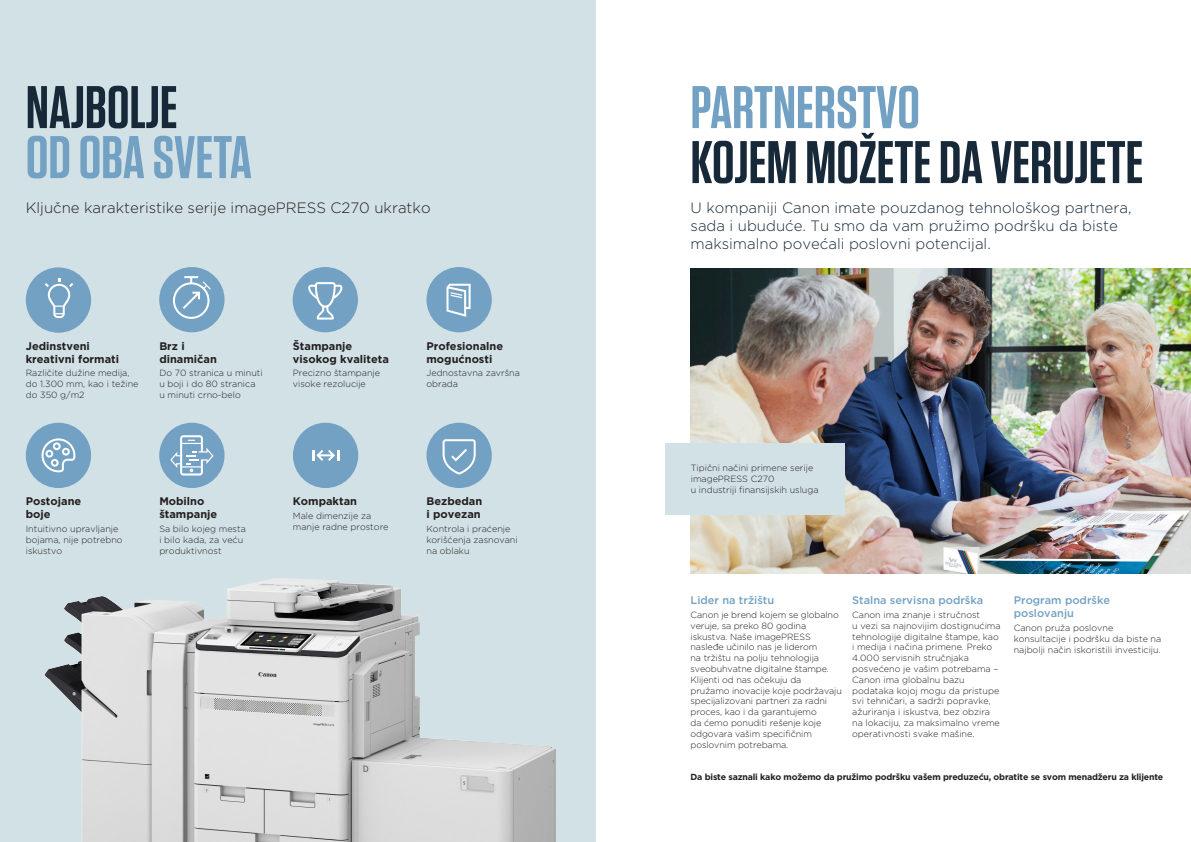
<style>
.page{position:relative;width:1191px;height:842px;background:#fff}
.page>*{position:absolute;margin:0;border:0;box-sizing:border-box;transform-origin:0 0}
.Page_TITLE_72pt{font:600 60px/55px "Tungsten";color:#172938}
.Page_TITLE_72pt-2{font:600 60px/50px "Tungsten";color:#72a1c3}
.STANDFIRST{font:300 15px/18px "Gotham";color:#172938}
.STANDFIRST-2{font:300 15px "Gotham";color:#231f20}
.Subheading{font:700 11px/13px "Gotham";color:#231f20}
.Subheading-2{font:500 11px/13px "Gotham";color:#72a1c3}
.Body_last_para_4mm{font:300 9px/10.8px "Gotham";letter-spacing:-.01em;color:#231f20}
.Body{font:300 9px/10.8px "Gotham";color:#231f20}
.Body-2{font:700 8.8px "Gotham";letter-spacing:-.02em;color:#231f20}
.s1{color:#172938}
.s2{color:#72a1c3}
</style>
<div class="page">
<img style="left:691px;top:268px;width:500px;height:305px">
<div style="left:0;top:0;width:595px;height:842px;background:#d2e1e5"></div>
<div style="left:159px;top:423px;width:65px;height:65px;background:#72a1c3;border-radius:50%"></div>
<svg style="left:170px;top:435px;width:43px;height:40px"></svg>
<div style="left:426px;top:423px;width:66px;height:65px;background:#72a1c3;border-radius:50%"></div>
<svg style="left:442px;top:439px;width:34px;height:35px"></svg>
<div style="left:293px;top:267px;width:65px;height:65px;background:#72a1c3;border-radius:50%"></div>
<svg style="left:308px;top:282px;width:34px;height:38px"></svg>
<div style="left:26px;top:423px;width:65px;height:65px;background:#72a1c3;border-radius:50%"></div>
<svg style="left:42px;top:438px;width:33px;height:34px"></svg>
<div style="left:159px;top:267px;width:65px;height:65px;background:#72a1c3;border-radius:50%"></div>
<svg style="left:173px;top:276px;width:38px;height:43px"></svg>
<div style="left:293px;top:423px;width:65px;height:65px;background:#72a1c3;border-radius:50%"></div>
<svg style="left:312px;top:450px;width:27px;height:11px"></svg>
<div style="left:26px;top:267px;width:65px;height:66px;background:#72a1c3;border-radius:50%"></div>
<svg style="left:45px;top:278px;width:28px;height:40px"></svg>
<div style="left:426px;top:267px;width:66px;height:65px;background:#72a1c3;border-radius:50%"></div>
<svg style="left:446px;top:284px;width:24px;height:33px"></svg>
<div style="left:665px;top:443px;width:179px;height:72px;background:#d2e1e5"></div>
<img style="left:45px;top:578px;width:511px;height:264px">
<p class="Page_TITLE_72pt-2" style="left:26px;top:83px;width:228px"><span class="s1">NAJBOLJE<br></span>OD OBA SVETA</p>
<p class="STANDFIRST-2" style="left:26px;top:198px;width:406px">Ključne karakteristike serije imagePRESS C270 ukratko</p>
<p class="Subheading" style="left:26px;top:339px;width:95px">Jedinstveni kreativni formati</p>
<p class="Body" style="left:26px;top:367px;width:114px">Različite dužine medija, do 1.300 mm, kao i težine do 350 g/m2</p>
<p class="Subheading" style="left:159px;top:339px;width:59px">Brz i dinamičan</p>
<p class="Body" style="left:159px;top:367px;width:105px">Do 70 stranica u minuti u boji i do 80 stranica u minuti crno-belo</p>
<p class="Subheading" style="left:293px;top:339px;width:97px">Štampanje visokog kvaliteta</p>
<p class="Body" style="left:293px;top:367px;width:89px">Precizno štampanje visoke rezolucije</p>
<p class="Subheading" style="left:426px;top:339px;width:78px">Profesionalne mogućnosti</p>
<p class="Body" style="left:426px;top:367px;width:95px">Jednostavna završna obrada</p>
<p class="Subheading" style="left:26px;top:495px;width:57px">Postojane boje</p>
<p class="Body" style="left:26px;top:523px;width:98px">Intuitivno upravljanje bojama, nije potrebno iskustvo</p>
<p class="Subheading" style="left:159px;top:495px;width:59px">Mobilno štampanje</p>
<p class="Body" style="left:159px;top:523px;width:88px">Sa bilo kojeg mesta i bilo kada, za veću produktivnost</p>
<p class="Subheading" style="left:293px;top:495px;width:66px">Kompaktan</p>
<p class="Body" style="left:293px;top:510px;width:97px">Male dimenzije za manje radne prostore</p>
<p class="Subheading" style="left:426px;top:495px;width:57px">Bezbedan i povezan</p>
<p class="Body" style="left:426px;top:523px;width:93px">Kontrola i praćenje korišćenja zasnovani na oblaku</p>
<p class="Page_TITLE_72pt" style="left:690px;top:81px;width:454px"><span class="s2">PARTNERSTVO<br></span>KOJEM MOŽETE DA VERUJETE</p>
<p class="STANDFIRST" style="left:690px;top:198px;width:442px">U kompaniji Canon imate pouzdanog tehnološkog partnera, sada i ubuduće. Tu smo da vam pružimo podršku da biste maksimalno povećali poslovni potencijal.</p>
<p class="Body" style="left:691px;top:462px;width:129px">Tipični načini primene serije imagePRESS C270<br>u industriji finansijskih usluga</p>
<p class="Subheading-2" style="left:690px;top:594px;width:85px">Lider na tržištu</p>
<p class="Body_last_para_4mm" style="left:690px;top:609px;width:153px">Canon je brend kojem se globalno veruje, sa preko 80 godina iskustva. Naše imagePRESS nasleđe učinilo nas je liderom<br>na tržištu na polju tehnologija sveobuhvatne digitalne štampe.<br>Klijenti od nas očekuju da pružamo inovacije koje podržavaju specijalizovani partneri za radni proces, kao i da garantujemo<br>da ćemo ponuditi rešenje koje odgovara vašim specifičnim poslovnim potrebama.</p>
<p class="Subheading-2" style="left:852px;top:594px;width:133px">Stalna servisna podrška</p>
<p class="Body_last_para_4mm" style="left:852px;top:609px;width:150px">Canon ima znanje i stručnost<br>u vezi sa najnovijim dostignućima tehnologije digitalne štampe, kao i medija i načina primene. Preko<br>4.000 servisnih stručnjaka posvećeno je vašim potrebama –<br>Canon ima globalnu bazu podataka kojoj mogu da pristupe svi tehničari, a sadrži popravke, ažuriranja i iskustva, bez obzira na lokaciju, za maksimalno vreme operativnosti svake mašine.</p>
<p class="Subheading-2" style="left:1013px;top:594px;width:98px">Program podrške poslovanju</p>
<p class="Body" style="left:1013px;top:622px;width:149px">Canon pruža poslovne konsultacije i podršku da biste na najbolji način iskoristili investiciju.</p>
<p class="Body-2" style="left:690px;top:771px;width:474px">Da biste saznali kako možemo da pružimo podršku vašem preduzeću, obratite se svom menadžeru za klijente</p>
</div>
